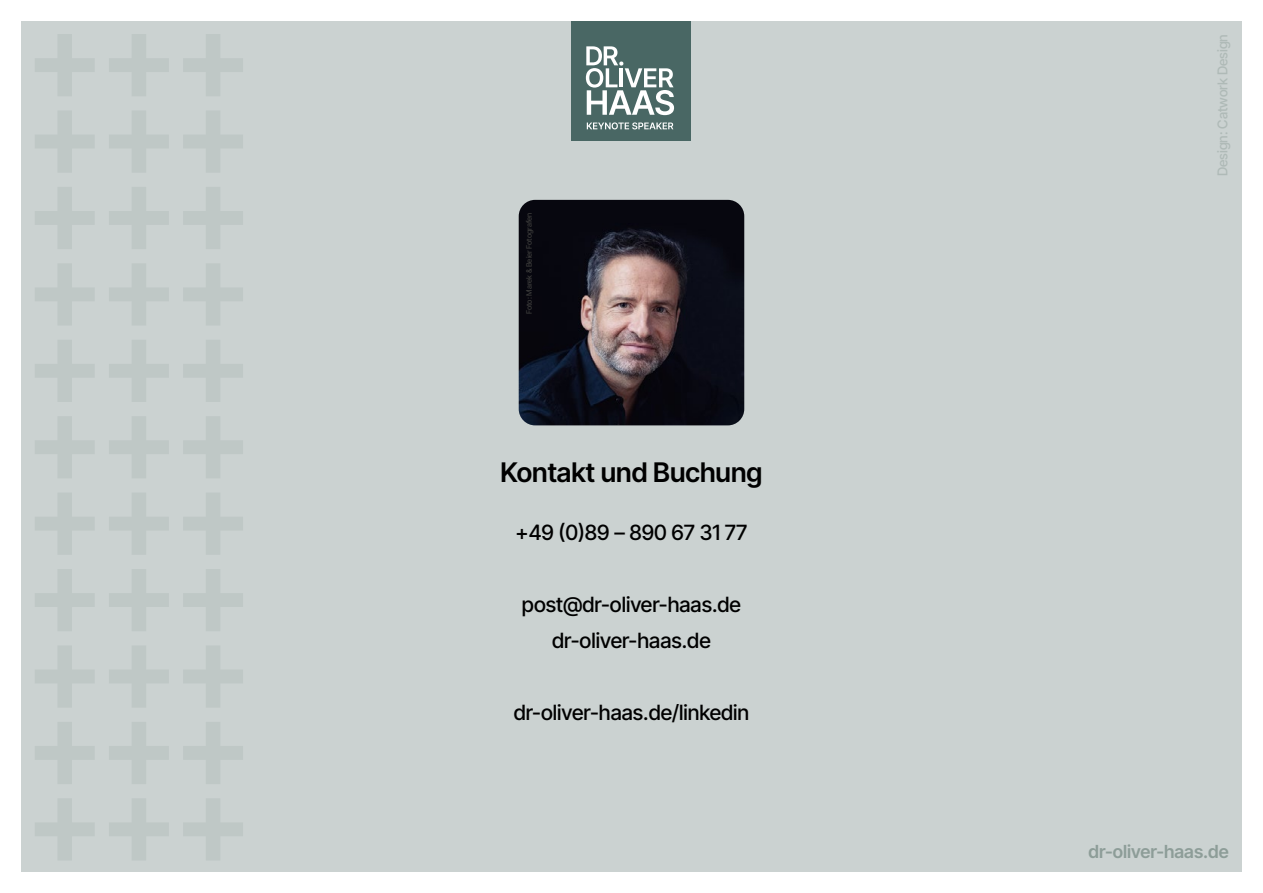
<style>
.page{position:relative;width:1263px;height:893px;background:#fff}
.page>*{position:absolute;margin:0;border:0;box-sizing:border-box;transform-origin:0 0}
.t1{font:600 27px "Inter Tight";color:#000}
.t2{font:500 21px/36px "Inter Tight";color:#000;text-align:center}
.t3{font:600 18px "Inter Tight";color:#8d9d98}
.t4{font:500 13.5px "Inter Tight";color:#afbab7}
.t5{font:500 7.5px "Inter Tight";color:#3b3b3a}
</style>
<div class="page">
<div style="left:21px;top:21px;width:1221px;height:851px;background:#cbd2d1"></div>
<svg style="left:35px;top:34px;width:59px;height:62px"></svg>
<svg style="left:109px;top:34px;width:60px;height:62px"></svg>
<svg style="left:183px;top:34px;width:60px;height:62px"></svg>
<svg style="left:35px;top:111px;width:59px;height:61px"></svg>
<svg style="left:109px;top:111px;width:60px;height:61px"></svg>
<svg style="left:183px;top:111px;width:60px;height:61px"></svg>
<svg style="left:35px;top:187px;width:59px;height:62px"></svg>
<svg style="left:109px;top:187px;width:60px;height:62px"></svg>
<svg style="left:183px;top:187px;width:60px;height:62px"></svg>
<svg style="left:35px;top:264px;width:59px;height:61px"></svg>
<svg style="left:109px;top:264px;width:60px;height:61px"></svg>
<svg style="left:183px;top:264px;width:60px;height:61px"></svg>
<svg style="left:35px;top:340px;width:59px;height:62px"></svg>
<svg style="left:109px;top:340px;width:60px;height:62px"></svg>
<svg style="left:183px;top:340px;width:60px;height:62px"></svg>
<svg style="left:35px;top:417px;width:59px;height:61px"></svg>
<svg style="left:109px;top:417px;width:60px;height:61px"></svg>
<svg style="left:183px;top:417px;width:60px;height:61px"></svg>
<svg style="left:35px;top:493px;width:59px;height:61px"></svg>
<svg style="left:109px;top:493px;width:60px;height:61px"></svg>
<svg style="left:183px;top:493px;width:60px;height:61px"></svg>
<svg style="left:35px;top:569px;width:59px;height:62px"></svg>
<svg style="left:109px;top:569px;width:60px;height:62px"></svg>
<svg style="left:183px;top:569px;width:60px;height:62px"></svg>
<svg style="left:35px;top:646px;width:59px;height:61px"></svg>
<svg style="left:109px;top:646px;width:60px;height:61px"></svg>
<svg style="left:183px;top:646px;width:60px;height:61px"></svg>
<svg style="left:35px;top:722px;width:59px;height:62px"></svg>
<svg style="left:109px;top:722px;width:60px;height:62px"></svg>
<svg style="left:183px;top:722px;width:60px;height:62px"></svg>
<svg style="left:35px;top:799px;width:59px;height:61px"></svg>
<svg style="left:109px;top:799px;width:60px;height:61px"></svg>
<svg style="left:183px;top:799px;width:60px;height:61px"></svg>
<img style="left:519px;top:200px;width:225px;height:225px">
<div style="left:572px;top:21px;width:119px;height:119px;background:#496764"></div>
<svg style="left:586px;top:46px;width:88px;height:69px"></svg>
<svg style="left:587px;top:122px;width:86px;height:7px"></svg>
<p class="t5" style="left:524px;top:314px;width:103px;rotate:-90deg">Foto: Marek &amp; Beier Fotografen</p>
<p class="t1" style="left:501px;top:453px;width:263px">Kontakt und Buchung</p>
<p class="t2" style="left:516px;top:514px;width:233px">+49 (0)89 – 890 67 31 77</p>
<p class="t2" style="left:522px;top:586px;width:220px">post@dr-oliver-haas.de dr-oliver-haas.de</p>
<p class="t2" style="left:514px;top:694px;width:237px">dr-oliver-haas.de/linkedin</p>
<p class="t4" style="left:1213px;top:176px;width:144px;rotate:-90deg">Design: Catwork Design</p>
<p class="t3" style="left:1088px;top:839px;width:142px">dr-oliver-haas.de</p>
</div>
